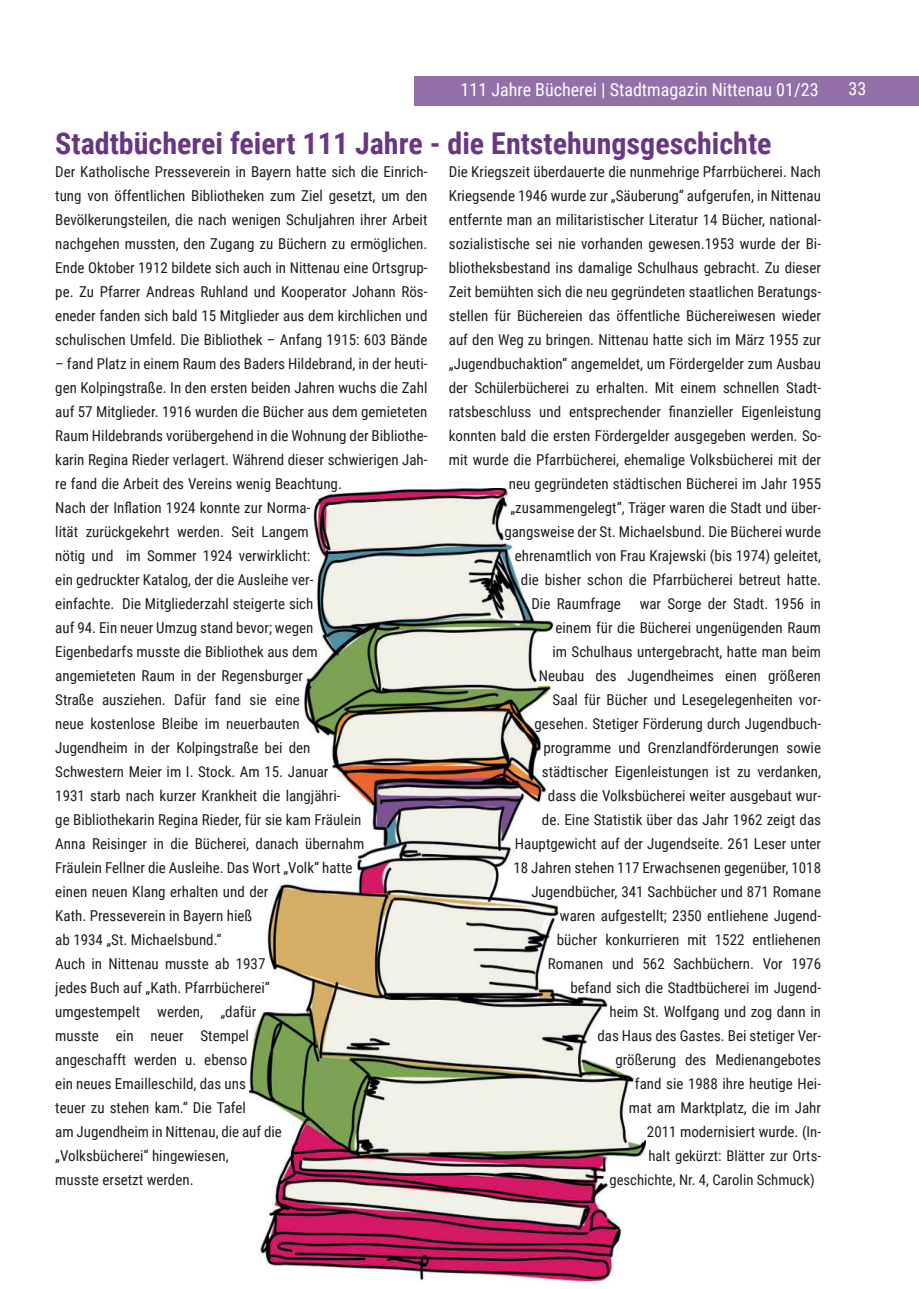
<style>
.page{position:relative;width:919px;height:1289px;background:#fff}
.page>*{position:absolute;margin:0;border:0;box-sizing:border-box;transform-origin:0 0}
.t1{font:700 30px "Roboto Condensed";color:#683784}
.t2{font:18px "Roboto Condensed";color:#fff}
.t3{font:15px/24px "Roboto Condensed";color:#1d1d1b;text-align:justify}
.t4{font:14.7px/24px "Roboto Condensed";color:#1d1d1b}
.s1{font-size:14.7px}
</style>
<div class="page">
<div style="left:414px;top:76px;width:504px;height:30px;background:#9370a8"></div>
<img style="left:250px;top:488px;width:395px;height:792px">
<p class="t2" style="left:460px;top:82px;width:359px">111 Jahre Bücherei | Stadtmagazin Nittenau 01/23</p>
<p class="t2" style="left:848px;top:81px;width:19px">33</p>
<h1 class="t1" style="left:55px;top:122px;width:717px">Stadtbücherei feiert 111 Jahre - die Entstehungsgeschichte</h1>
<p class="t3" style="left:55px;top:160px;width:373px">Der Katholische Presseverein in Bayern hatte sich die Einrich&shy;tung von öffentlichen Bibliotheken zum Ziel gesetzt, um den Bevölkerungsteilen, die nach wenigen Schuljahren ihrer Arbeit nachgehen mussten, den Zugang zu Büchern zu ermöglichen.<br>Ende Oktober 1912 bildete sich auch in Nittenau eine Ortsgrup&shy;pe. Zu Pfarrer Andreas Ruhland und Kooperator Johann Rös&shy;eneder fanden sich bald 15 Mitglieder aus dem kirchlichen und schulischen Umfeld. Die Bibliothek – Anfang 1915: 603 Bände</p>
<p class="t3" style="left:55px;top:352px;width:373px;text-align:left">– fand Platz in einem Raum des Baders Hildebrand, in der heuti&shy;gen Kolpingstraße. In den ersten beiden Jahren wuchs die Zahl auf 57 Mitglieder. 1916 wurden die Bücher aus dem gemieteten Raum Hildebrands vorübergehend in die Wohnung der Bibliothe&shy;karin Regina Rieder verlagert. Während dieser schwierigen Jah&shy;re fand die Arbeit des Vereins wenig Beachtung.<br>Nach der Inflation 1924 konnte zur Norma-<br>lität zurückgekehrt werden. Seit Langem<br>nötig und im Sommer 1924 verwirklicht:<br>ein gedruckter Katalog, der die Ausleihe ver-<br>einfachte. Die Mitgliederzahl steigerte sich<br>auf 94. Ein neuer Umzug stand bevor; wegen<br>Eigenbedarfs musste die Bibliothek aus dem<br>angemieteten Raum in der Regensburger<br>Straße ausziehen. Dafür fand sie eine<br>neue kostenlose Bleibe im neuerbauten<br>Jugendheim in der Kolpingstraße bei den<br>Schwestern Meier im I. Stock. Am 15. Januar<br>1931 starb nach kurzer Krankheit die langjähri-<br>ge Bibliothekarin Regina Rieder, für sie kam Fräulein<br>Anna Reisinger in die Bücherei, danach übernahm<br>Fräulein Fellner die Ausleihe. Das Wort „Volk“ hatte<br>einen neuen Klang erhalten und der<br>Kath. Presseverein in Bayern hieß<br>ab 1934 „St. Michaelsbund.“<br>Auch in Nittenau musste ab 1937<br>jedes Buch auf „Kath. Pfarrbücherei“<br>umgestempelt werden, „dafür<br>musste ein neuer Stempel<br>angeschafft werden u. ebenso<br>ein neues Emailleschild, das uns<br>teuer zu stehen kam.“ Die Tafel<br>am Jugendheim in Nittenau, die auf die<br>„Volksbücherei“ hingewiesen,<br>musste ersetzt werden.</p>
<p class="t3" style="left:449px;top:160px;width:374px;text-align:right">Die Kriegszeit überdauerte die nunmehrige Pfarrbücherei. Nach Kriegsende 1946 wurde zur „Säuberung“ aufgerufen, in Nittenau entfernte man an militaristischer Literatur 14 Bücher, national&shy;sozialistische sei nie vorhanden gewesen.1953 wurde der Bi&shy;bliotheksbestand ins damalige Schulhaus gebracht. Zu dieser Zeit bemühten sich die neu gegründeten staatlichen Beratungs&shy;stellen für Büchereien das öffentliche Büchereiwesen wieder auf den Weg zu bringen. Nittenau hatte sich im März 1955 zur „Jugendbuchaktion“ angemeldet, um Fördergelder zum Ausbau der Schülerbücherei zu erhalten. Mit einem schnellen Stadt&shy;ratsbeschluss und entsprechender finanzieller Eigenleistung konnten bald die ersten Fördergelder ausgegeben werden. So&shy;mit wurde die Pfarrbücherei, ehemalige Volksbücherei mit der neu gegründeten städtischen Bücherei im Jahr 1955 „zusammengelegt“, Träger waren die Stadt und über&shy;gangsweise der St. Michaelsbund. Die Bücherei wurde ehrenamtlich von Frau Krajewski (bis 1974) geleitet,<br>die bisher schon die Pfarrbücherei betreut hatte.<br>Die Raumfrage war Sorge der Stadt. 1956 in<br>einem für die Bücherei ungenügenden Raum<br>im Schulhaus untergebracht, hatte man beim<br>Neubau des Jugendheimes einen größeren<br>Saal für Bücher und Lesegelegenheiten vor-<br>gesehen. Stetiger Förderung durch Jugendbuch-<br>programme und Grenzlandförderungen sowie<br>städtischer Eigenleistungen ist zu verdanken,<br>dass die Volksbücherei weiter ausgebaut wur-<br>de. Eine Statistik über das Jahr 1962 zeigt das<br>Hauptgewicht auf der Jugendseite. 261 Leser unter<br>18 Jahren stehen 117 Erwachsenen gegenüber, 1018<br>Jugendbücher, 341 Sachbücher und 871 Romane<br>waren aufgestellt; 2350 entliehene Jugend-<br>bücher konkurrieren mit 1522 entliehenen<br>Romanen und 562 Sachbüchern. Vor 1976<br>befand sich die Stadtbücherei im Jugend-<br>heim St. Wolfgang und zog dann in<br>das Haus des Gastes. Bei stetiger Ver-<br>größerung des Medienangebotes<br>fand sie 1988 ihre heutige Hei-<br>mat am Marktplatz, die im Jahr<br>2011 modernisiert wurde. <span class="s1">(In-</span></p>
<p class="t4" style="left:609px;top:1144px;width:213px;text-indent:39px">halt gekürzt: Blätter zur Orts&shy;geschichte, Nr. 4, Carolin Schmuck)</p>
</div>
